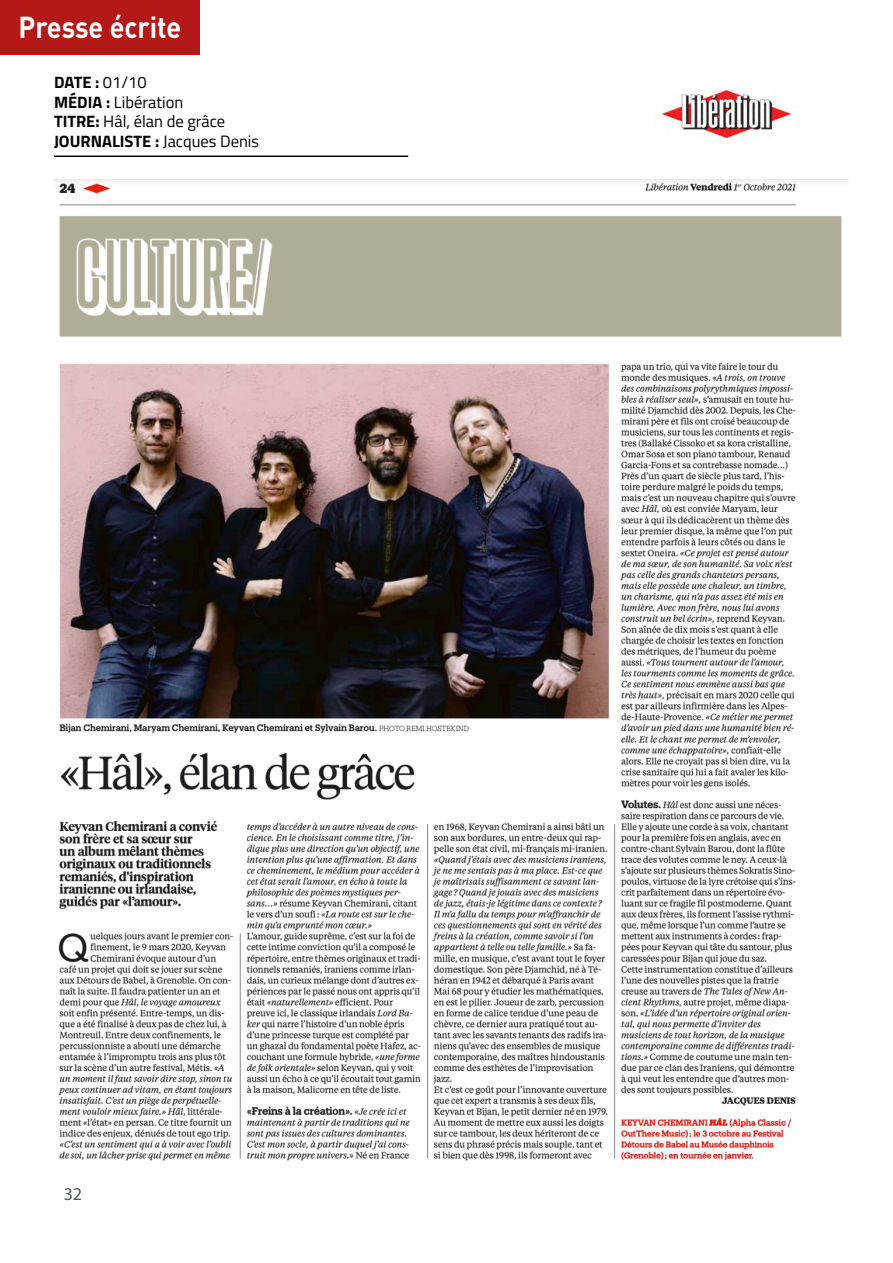
<style>
.page{position:relative;width:893px;height:1263px;background:#fff}
.page>*{position:absolute;margin:0;border:0;box-sizing:border-box;transform-origin:0 0}
.t1{font:700 30px "DIN Pro";color:#fff;scale:.9 1}
.t2{font:18px "Myriad Pro";color:#4c565c}
.t3{font:16.5px/19.8px "Titillium Web";color:#000}
.s1{font-weight:700}
</style>
<div class="page">
<div style="left:0;top:0;width:200px;height:54px;background:#b51917"></div>
<hr style="left:54px;top:156px;width:354px;height:1px;background:#000">
<img style="left:54px;top:180px;width:795px;height:981px">
<img style="left:661px;top:90px;width:133px;height:48px">
<h1 class="t1" style="left:19px;top:3px;width:182px">Presse écrite</h1>
<p class="t3" style="left:54px;top:71px;width:207px"><span class="s1">DATE :</span> 01/10<br><span class="s1">MÉDIA :</span> Libération<br><span class="s1">TITRE:</span> Hâl, élan de grâce<br><span class="s1">JOURNALISTE :</span> Jacques Denis</p>
<p class="t2" style="left:64px;top:1182px;width:20px">32</p>
</div>
